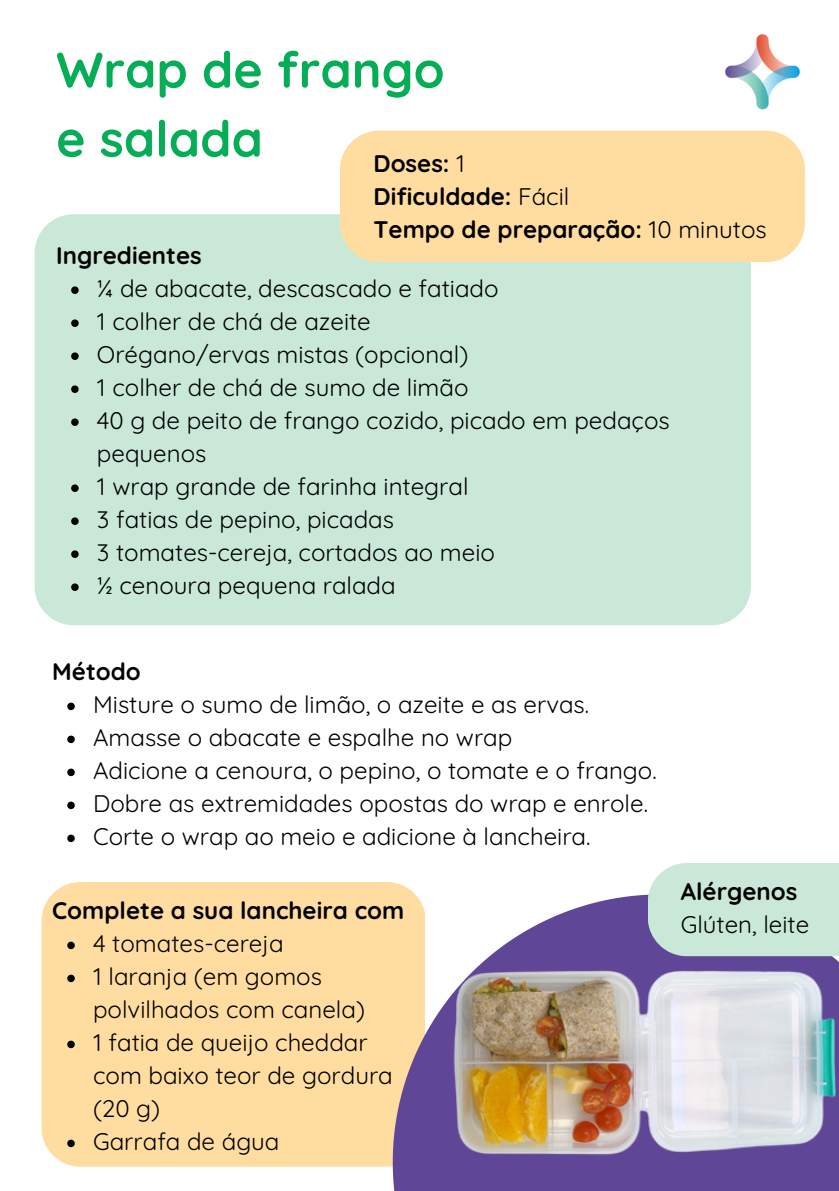
<style>
.page{position:relative;width:839px;height:1191px;background:#fff}
.page>*{position:absolute;margin:0;border:0;box-sizing:border-box;transform-origin:0 0}
.t1{font:700 50px/69px "Quicksand";color:#06ad57}
.t2{font:24px/33px "Quicksand";color:#000}
.t3{font:700 24px "Quicksand";color:#000}
.s1{font-weight:400}
</style>
<div class="page">
<div style="left:35px;top:214px;width:715px;height:411px;background:#c9e8d8;border-radius:39px"></div>
<div style="left:340px;top:131px;width:464px;height:131px;background:#ffdda1;border-radius:39px"></div>
<img style="left:725px;top:34px;width:75px;height:76px">
<div style="left:41px;top:882px;width:384px;height:285px;background:#ffdda1;border-radius:39px"></div>
<svg style="left:67px;top:942px;width:8px;height:7px"></svg>
<svg style="left:67px;top:975px;width:8px;height:7px"></svg>
<svg style="left:67px;top:1041px;width:8px;height:7px"></svg>
<svg style="left:67px;top:1140px;width:8px;height:7px"></svg>
<svg style="left:393px;top:894px;width:254px;height:297px"></svg>
<div style="left:647px;top:863px;width:191px;height:69px;background:#c9e8d8"></div>
<svg style="left:71px;top:286px;width:8px;height:8px"></svg>
<svg style="left:71px;top:319px;width:8px;height:8px"></svg>
<svg style="left:71px;top:352px;width:8px;height:8px"></svg>
<svg style="left:71px;top:385px;width:8px;height:8px"></svg>
<svg style="left:71px;top:418px;width:8px;height:8px"></svg>
<svg style="left:71px;top:484px;width:8px;height:8px"></svg>
<svg style="left:71px;top:517px;width:8px;height:8px"></svg>
<svg style="left:71px;top:550px;width:8px;height:8px"></svg>
<svg style="left:71px;top:583px;width:8px;height:8px"></svg>
<svg style="left:67px;top:703px;width:8px;height:7px"></svg>
<svg style="left:67px;top:736px;width:8px;height:7px"></svg>
<svg style="left:67px;top:769px;width:8px;height:7px"></svg>
<svg style="left:67px;top:802px;width:8px;height:7px"></svg>
<svg style="left:67px;top:835px;width:8px;height:7px"></svg>
<img style="left:425px;top:932px;width:413px;height:259px">
<p class="t1" style="left:56px;top:34px;width:390px">Wrap de frango e salada</p>
<p class="t3" style="left:373px;top:148px;width:93px">Doses: <span class="s1">1</span></p>
<h1 class="t3" style="left:373px;top:181px;width:197px">Dificuldade: <span class="s1">Fácil</span></h1>
<p class="t3" style="left:373px;top:214px;width:395px">Tempo de preparação: <span class="s1">10 minutos</span></p>
<p class="t3" style="left:56px;top:240px;width:147px">Ingredientes</p>
<p class="t2" style="left:97px;top:271px;width:403px">¼ de abacate, descascado e fatiado</p>
<p class="t2" style="left:97px;top:304px;width:275px">1 colher de chá de azeite</p>
<h2 class="t2" style="left:97px;top:337px;width:373px">Orégano/ervas mistas (opcional)</h2>
<p class="t2" style="left:97px;top:370px;width:373px">1 colher de chá de sumo de limão</p>
<p class="t2" style="left:97px;top:403px;width:574px">40 g de peito de frango cozido, picado em pedaços pequenos</p>
<p class="t2" style="left:97px;top:469px;width:373px">1 wrap grande de farinha integral</p>
<p class="t2" style="left:97px;top:502px;width:298px">3 fatias de pepino, picadas</p>
<p class="t2" style="left:97px;top:535px;width:399px">3 tomates-cereja, cortados ao meio</p>
<p class="t2" style="left:97px;top:568px;width:300px">½ cenoura pequena ralada</p>
<p class="t3" style="left:52px;top:656px;width:90px">Método</p>
<h2 class="t2" style="left:93px;top:688px;width:497px">Misture o sumo de limão, o azeite e as ervas.</h2>
<p class="t2" style="left:93px;top:721px;width:421px">Amasse o abacate e espalhe no wrap</p>
<p class="t2" style="left:93px;top:754px;width:565px">Adicione a cenoura, o pepino, o tomate e o frango.</p>
<p class="t2" style="left:93px;top:787px;width:556px">Dobre as extremidades opostas do wrap e enrole.</p>
<p class="t2" style="left:93px;top:820px;width:499px">Corte o wrap ao meio e adicione à lancheira.</p>
<p class="t3" style="left:52px;top:895px;width:353px">Complete a sua lancheira com</p>
<h2 class="t2" style="left:93px;top:927px;width:192px">4 tomates-cereja</h2>
<p class="t2" style="left:93px;top:960px;width:273px">1 laranja (em gomos polvilhados com canela)</p>
<p class="t2" style="left:93px;top:1026px;width:301px">1 fatia de queijo cheddar com baixo teor de gordura (20 g)</p>
<p class="t2" style="left:93px;top:1125px;width:188px">Garrafa de água</p>
<p class="t3" style="left:680px;top:876px;width:118px">Alérgenos</p>
<p class="t2" style="left:680px;top:908px;width:130px">Glúten, leite</p>
</div>
